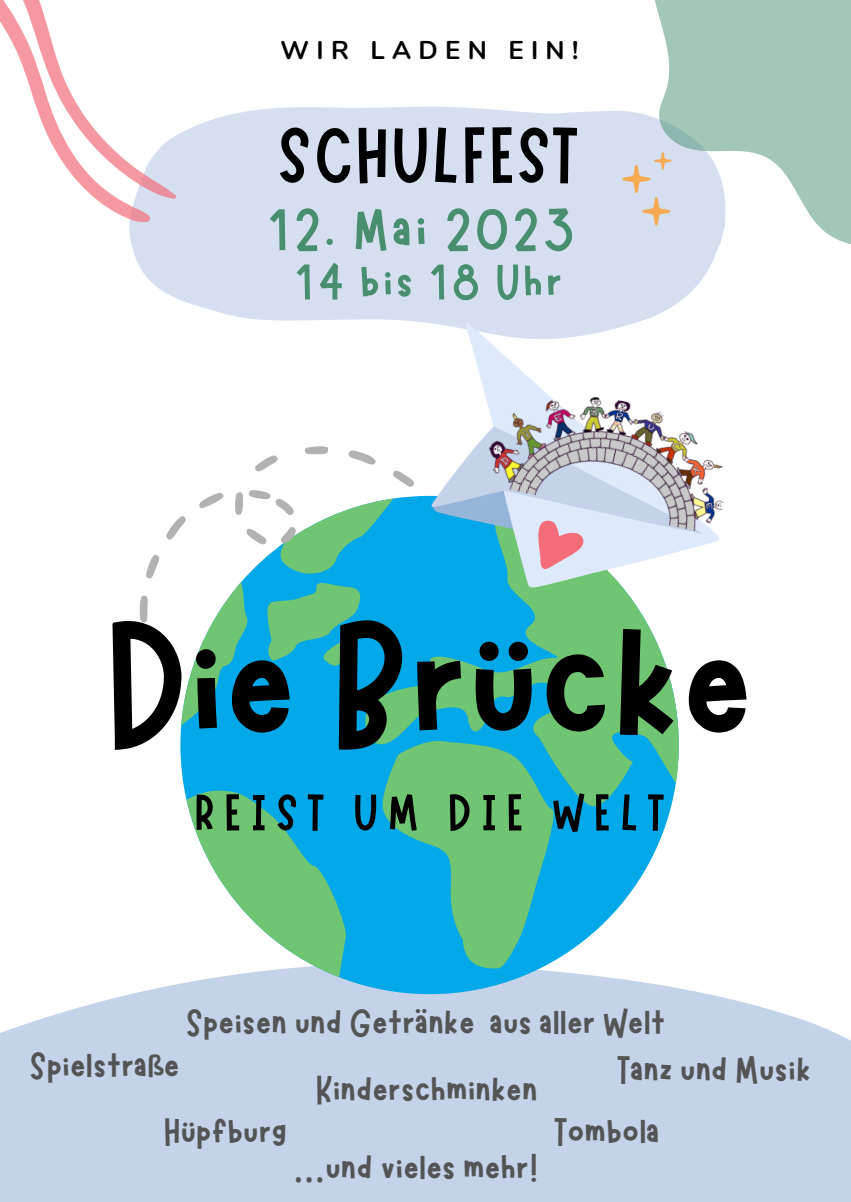
<style>
.page{position:relative;width:851px;height:1202px;background:#fff}
.page>*{position:absolute;margin:0;border:0;box-sizing:border-box;transform-origin:0 0}
.t1{font:182.8px "Marykate";color:#000}
.t2{font:80px "Marykate";letter-spacing:.025em;color:#000}
.t3{font:60px "Marykate";letter-spacing:.055em;color:#478f6f}
.t4{font:52.2px "Marykate";letter-spacing:.18em;color:#000}
.t5{font:51.4px "Marykate";letter-spacing:.055em;color:#478f6f}
.t6{font:40px/47.6px "Marykate";color:#545454}
.t7{font:27.2px "Chau Philomene One";color:#545454}
.t8{font:700 25.6px "Nunito";letter-spacing:.285em;color:#000}
.s1{font-family:"Marykate";font-size:40px}
.s2{font-family:"Noto Sans Gurmukhi"}
</style>
<div class="page">
<div style="left:0;top:983px;width:850px;height:218px;background:#c4d2ea"></div>
<div style="left:135px;top:106px;width:584px;height:215px;background:#d5dfef"></div>
<svg style="left:649px;top:0;width:201px;height:247px;fill:#a3c7b6"></svg>
<svg style="left:132px;top:248px;width:19px;height:9px"></svg>
<svg style="left:0;top:0;width:177px;height:248px"></svg>
<svg style="left:622px;top:152px;width:49px;height:73px;background:#d9d7d7"></svg>
<svg style="left:180px;top:725px;width:498px;height:269px;fill:#03a8e8"></svg>
<svg style="left:380px;top:810px;width:179px;height:161px;background:#3ab6ad"></svg>
<svg style="left:186px;top:790px;width:162px;height:187px"></svg>
<svg style="left:364px;top:659px;width:314px;height:151px;background:#4cbb9b"></svg>
<svg style="left:363px;top:308px;width:356px;height:351px"></svg>
<svg style="left:429px;top:452px;width:159px;height:127px;background:#7fbdda"></svg>
<svg style="left:139px;top:437px;width:277px;height:288px"></svg>
<img style="left:481px;top:375px;width:243px;height:161px">
<p class="t8" style="left:280px;top:33px;width:299px">WIR LADEN EIN!</p>
<h2 class="t2" style="left:278px;top:103px;width:302px">SCHULFEST</h2>
<h3 class="t3" style="left:267px;top:191px;width:309px">12. Mai 2023</h3>
<p class="t5" style="left:294px;top:249px;width:269px">14 bis 18 Uhr</p>
<h1 class="t1" style="left:105px;top:566px;width:650px">Die Brücke</h1>
<h3 class="t4" style="left:194px;top:778px;width:471px">REIST UM DIE WELT</h3>
<p class="t6" style="left:618px;top:995px;width:195px;text-indent:-432px">Speisen und Getränke aus aller Welt<br>Tanz und Musik</p>
<p class="t6" style="left:554px;top:1104px;width:106px">Tombola</p>
<p class="t6" style="left:30px;top:1037px;width:119px">Spielstra</p>
<p class="t7" style="left:148px;top:1047px;width:33px">ß<span class="s1">e</span></p>
<p class="t6" style="left:293px;top:1046px;width:246px;line-height:78.6px;text-align:center">Kinderschminken <span class="s2">…</span>und vieles mehr!</p>
<p class="t6" style="left:164px;top:1104px;width:125px">Hüpfburg</p>
</div>
